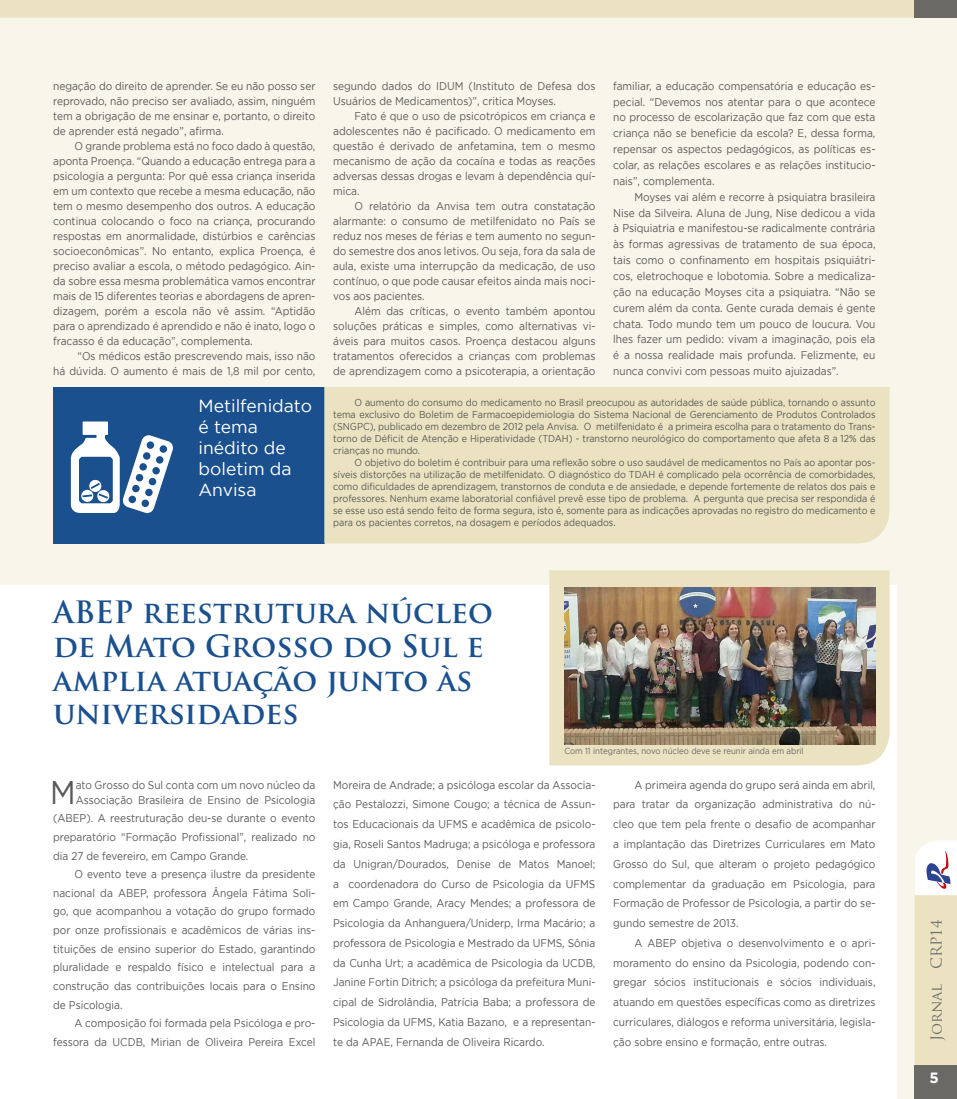
<style>
.page{position:relative;width:957px;height:1099px;background:#fff}
.page>*{position:absolute;margin:0;border:0;box-sizing:border-box;transform-origin:0 0}
.t1{font:32.62px "Gotham";color:#585857;scale:.9 1}
.t2{font:700 30px/33.5px "Trajan Pro";color:#1b508e}
.t3{font:17.5px/21px "Gotham";color:#fff}
.t4{font:14.88px "Trajan Pro";color:#6f6f6e}
.t5{font:700 14.88px "Gotham";color:#fff}
.t6{font:11.25px/15px "Gotham";color:#585857;text-align:justify;scale:.9 1}
.t7{font:10px/12px "Gotham";color:#585857;text-align:justify;scale:.9 1}
.t8{font:8.75px "Gotham";color:#696868;scale:.9 1}
</style>
<div class="page">
<div style="left:0;top:0;width:957px;height:1098px;background:#f8f6eb"></div>
<svg style="left:914px;top:840px;width:43px;height:258px;background:#d9d3be"></svg>
<div style="left:0;top:0;width:914px;height:18px;background:#eae2c0"></div>
<div style="left:914px;top:0;width:43px;height:18px;background:#6a6965"></div>
<div style="left:0;top:585px;width:896px;height:513px;background:#fff"></div>
<svg style="left:549px;top:570px;width:340px;height:195px;background:#e6ddbd"></svg>
<div style="left:53px;top:387px;width:271px;height:156px;background:#1b508e"></div>
<div style="left:324px;top:387px;width:565px;height:156px;background:#eae2c0"></div>
<svg style="left:71px;top:421px;width:102px;height:92px"></svg>
<img style="left:564px;top:588px;width:311px;height:156px">
<p class="t6" style="left:53px;top:78px;width:293px">negação do direito de aprender. Se eu não posso ser reprovado, não preciso ser avaliado, assim, ninguém tem a obrigação de me ensinar e, portanto, o direito de aprender está negado”, afirma.</p>
<p class="t6" style="left:53px;top:138px;width:293px;text-indent:21px">O grande problema está no foco dado à questão, aponta Proença. “Quando a educação entrega para a psicologia a pergunta: Por quê essa criança inserida em um contexto que recebe a mesma educação, não tem o mesmo desempenho dos outros. A educação continua colocando o foco na criança, procurando respostas em anormalidade, distúrbios e carências socioeconômicas”. No entanto, explica Proença, é preciso avaliar a escola, o método pedagógico. Ain&shy;da sobre essa mesma problemática vamos encontrar mais de 15 diferentes teorias e abordagens de apren&shy;dizagem, porém a escola não vê assim. “Aptidão para o aprendizado é aprendido e não é inato, logo o fracasso é da educação”, complementa.</p>
<p class="t6" style="left:53px;top:348px;width:293px;text-align:right">“Os médicos estão prescrevendo mais, isso não<br>há dúvida. O aumento é mais de 1,8 mil por cento,</p>
<h3 class="t3" style="left:198px;top:395px;width:115px">Metilfenidato é tema inédito de boletim da<br>Anvisa</h3>
<p class="t6" style="left:333px;top:78px;width:293px">segundo dados do IDUM (Instituto de Defesa dos<br>Usuários de Medicamentos)”, critica Moyses.</p>
<p class="t6" style="left:333px;top:108px;width:293px;text-indent:21px">Fato é que o uso de psicotrópicos em criança e adolescentes não é pacificado. O medicamento em questão é derivado de anfetamina, tem o mesmo mecanismo de ação da cocaína e todas as reações adversas dessas drogas e levam à dependência quí&shy;mica.</p>
<p class="t6" style="left:333px;top:198px;width:293px;text-indent:21px">O relatório da Anvisa tem outra constatação alarmante: o consumo de metilfenidato no País se reduz nos meses de férias e tem aumento no segun&shy;do semestre dos anos letivos. Ou seja, fora da sala de aula, existe uma interrupção da medicação, de uso contínuo, o que pode causar efeitos ainda mais noci&shy;vos aos pacientes.</p>
<p class="t6" style="left:333px;top:303px;width:293px;text-indent:21px">Além das críticas, o evento também apontou soluções práticas e simples, como alternativas vi&shy;áveis para muitos casos. Proença destacou alguns tratamentos oferecidos a crianças com problemas de aprendizagem como a psicoterapia, a orientação</p>
<p class="t6" style="left:613px;top:78px;width:293px;line-height:15.9px">familiar, a educação compensatória e educação es&shy;pecial. “Devemos nos atentar para o que acontece no processo de escolarização que faz com que esta criança não se beneficie da escola? E, dessa forma, repensar os aspectos pedagógicos, as políticas es&shy;colar, as relações escolares e as relações institucio&shy;nais”, complementa.</p>
<p class="t6" style="left:613px;top:189px;width:293px;line-height:15.9px;text-indent:21px">Moyses vai além e recorre à psiquiatra brasileira Nise da Silveira. Aluna de Jung, Nise dedicou a vida à Psiquiatria e manifestou-se radicalmente contrária às formas agressivas de tratamento de sua época, tais como o confinamento em hospitais psiquiátri&shy;cos, eletrochoque e lobotomia. Sobre a medicaliza&shy;ção na educação Moyses cita a psiquiatra. “Não se curem além da conta. Gente curada demais é gente chata. Todo mundo tem um pouco de loucura. Vou lhes fazer um pedido: vivam a imaginação, pois ela é a nossa realidade mais profunda. Felizmente, eu nunca convivi com pessoas muito ajuizadas”.</p>
<p class="t7" style="left:333px;top:396px;width:604px;text-indent:21px">O aumento do consumo do medicamento no Brasil preocupou as autoridades de saúde pública, tornando o assunto tema exclusivo do Boletim de Farmacoepidemiologia do Sistema Nacional de Gerenciamento de Produtos Controlados (SNGPC), publicado em dezembro de 2012 pela Anvisa. O metilfenidato é a primeira escolha para o tratamento do Trans&shy;torno de Déficit de Atenção e Hiperatividade (TDAH) - transtorno neurológico do comportamento que afeta 8 a 12% das crianças no mundo.</p>
<p class="t7" style="left:333px;top:456px;width:604px;text-indent:21px">O objetivo do boletim é contribuir para uma reflexão sobre o uso saudável de medicamentos no País ao apontar pos&shy;síveis distorções na utilização de metilfenidato. O diagnóstico do TDAH é complicado pela ocorrência de comorbidades, como dificuldades de aprendizagem, transtornos de conduta e de ansiedade, e depende fortemente de relatos dos pais e professores. Nenhum exame laboratorial confiável prevê esse tipo de problema. A pergunta que precisa ser respondida é se esse uso está sendo feito de forma segura, isto é, somente para as indicações aprovadas no registro do medicamento e para os pacientes corretos, na dosagem e períodos adequados.</p>
<h2 class="t2" style="left:53px;top:596px;width:441px">ABEP reestrutura núcleo de Mato Grosso do Sul e amplia atuação junto às universidades</h2>
<p class="t8" style="left:564px;top:746px;width:267px">Com 11 integrantes, novo núcleo deve se reunir ainda em abril</p>
<h1 class="t1" style="left:50px;top:774px;width:30px">M</h1>
<p class="t6" style="left:76px;top:777px;width:268px">ato Grosso do Sul conta com um novo núcleo da<br>Associação Brasileira de Ensino de Psicologia</p>
<p class="t6" style="left:53px;top:808px;width:293px;line-height:18.6px">(ABEP). A reestruturação deu-se durante o evento preparatório “Formação Profissional”, realizado no dia 27 de fevereiro, em Campo Grande.</p>
<p class="t6" style="left:53px;top:864px;width:293px;line-height:18.6px;text-indent:21px">O evento teve a presença ilustre da presidente nacional da ABEP, professora Ângela Fátima Soli&shy;go, que acompanhou a votação do grupo formado por onze profissionais e acadêmicos de várias ins&shy;tituições de ensino superior do Estado, garantindo pluralidade e respaldo físico e intelectual para a construção das contribuições locais para o Ensino de Psicologia.</p>
<p class="t6" style="left:53px;top:1013px;width:293px;line-height:18.6px;text-align:right">A composição foi formada pela Psicóloga e pro&shy;fessora da UCDB, Mirian de Oliveira Pereira Excel</p>
<p class="t6" style="left:333px;top:774px;width:293px;line-height:19.8px">Moreira de Andrade; a psicóloga escolar da Associa&shy;ção Pestalozzi, Simone Cougo; a técnica de Assun&shy;tos Educacionais da UFMS e acadêmica de psicolo&shy;gia, Roseli Santos Madruga; a psicóloga e professora da Unigran/Dourados, Denise de Matos Manoel; a coordenadora do Curso de Psicologia da UFMS em Campo Grande, Aracy Mendes; a professora de Psicologia da Anhanguera/Uniderp, Irma Macário; a professora de Psicologia e Mestrado da UFMS, Sônia da Cunha Urt; a acadêmica de Psicologia da UCDB, Janine Fortin Ditrich; a psicóloga da prefeitura Muni&shy;cipal de Sidrolândia, Patrícia Baba; a professora de Psicologia da UFMS, Katia Bazano, e a representan&shy;te da APAE, Fernanda de Oliveira Ricardo.</p>
<p class="t6" style="left:613px;top:774px;width:293px;line-height:19.8px;text-indent:21px">A primeira agenda do grupo será ainda em abril, para tratar da organização administrativa do nú&shy;cleo que tem pela frente o desafio de acompanhar a implantação das Diretrizes Curriculares em Mato Grosso do Sul, que alteram o projeto pedagógico complementar da graduação em Psicologia, para Formação de Professor de Psicologia, a partir do se&shy;gundo semestre de 2013.</p>
<p class="t6" style="left:613px;top:932px;width:293px;line-height:19.8px;text-indent:21px">A ABEP objetiva o desenvolvimento e o apri&shy;moramento do ensino da Psicologia, podendo con&shy;gregar sócios institucionais e sócios individuais, atuando em questões específicas como as diretrizes curriculares, diálogos e reforma universitária, legisla&shy;ção sobre ensino e formação, entre outras.</p>
<h3 class="t4" style="left:927px;top:1040px;width:123px;rotate:-90deg">Jornal CRP14</h3>
<h3 class="t5" style="left:929px;top:1068px;width:11px">5</h3>
</div>
